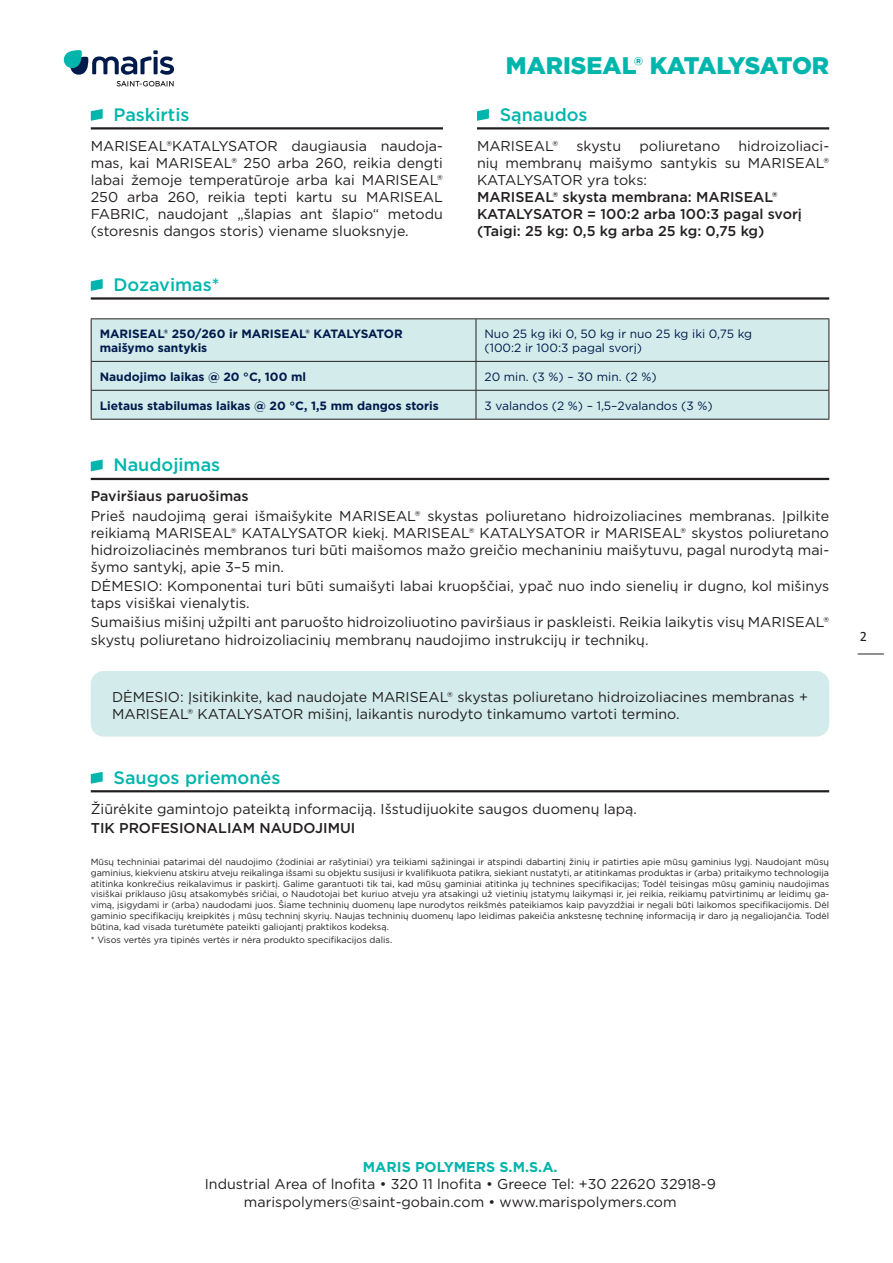
<style>
.page{position:relative;width:893px;height:1263px;background:#fff}
.page>*{position:absolute;margin:0;border:0;box-sizing:border-box;transform-origin:0 0}
.t1{font:900 24px "Gotham";color:#00b5ac}
.Bullet_Header{font:500 18px "Gotham";color:#00b5ac}
.Bullet_txt{font:14.25px/17.1px "Gotham";color:#231f20;text-align:justify}
.Bullet_txt-2{font:500 14.25px/17.1px "Gotham";color:#231f20}
.t2{font:700 14.25px "Gotham";color:#00b5ac}
.t3{font:14.25px "Calibri";color:#231f20}
.Lentele{font:700 12px/14.4px "Gotham";color:#001a4c}
.Lentele-2{font:12px "Gotham";color:#001a4c}
.Isnasos{font:9px/10.8px "Gotham";color:#231f20;text-align:justify}
</style>
<div class="page">
<svg style="left:63px;top:50px;width:111px;height:36px"></svg>
<svg style="left:858px;top:654px;width:26px;height:1px"></svg>
<div style="left:91px;top:671px;width:738px;height:65px;background:#d3eceb;border-radius:13px"></div>
<hr style="left:91px;top:127px;width:352px;height:2px;background:#231f20">
<svg style="left:91px;top:109px;width:12px;height:12px"></svg>
<hr style="left:477px;top:127px;width:352px;height:2px;background:#231f20">
<svg style="left:477px;top:109px;width:12px;height:12px"></svg>
<hr style="left:91px;top:297px;width:738px;height:3px;background:#231f20">
<hr style="left:91px;top:478px;width:738px;height:2px;background:#231f20">
<hr style="left:91px;top:790px;width:738px;height:2px;background:#231f20">
<svg style="left:91px;top:279px;width:12px;height:12px"></svg>
<div style="left:92px;top:319px;width:736px;height:100px;background:#d3eceb"></div>
<hr style="left:91px;top:318px;width:385px;height:1px;background:#231f20">
<hr style="left:91px;top:319px;width:1px;height:42px;background:#231f20">
<hr style="left:476px;top:318px;width:353px;height:1px;background:#231f20">
<hr style="left:476px;top:319px;width:1px;height:42px;background:#231f20">
<hr style="left:828px;top:319px;width:1px;height:42px;background:#231f20">
<hr style="left:91px;top:361px;width:385px;height:1px;background:#231f20">
<hr style="left:476px;top:361px;width:353px;height:1px;background:#231f20">
<hr style="left:91px;top:390px;width:385px;height:1px;background:#231f20">
<svg style="left:91px;top:362px;width:1px;height:57px"></svg>
<hr style="left:476px;top:390px;width:353px;height:1px;background:#231f20">
<svg style="left:476px;top:362px;width:1px;height:57px"></svg>
<svg style="left:828px;top:362px;width:1px;height:57px"></svg>
<hr style="left:91px;top:419px;width:385px;height:1px;background:#231f20">
<hr style="left:476px;top:419px;width:353px;height:1px;background:#231f20">
<svg style="left:91px;top:459px;width:12px;height:12px"></svg>
<svg style="left:91px;top:772px;width:12px;height:12px"></svg>
<p class="Bullet_Header" style="left:113px;top:103px;width:77px">Paskirtis</p>
<p class="Bullet_txt" style="left:91px;top:137px;width:354px">MARISEAL®KATALYSATOR daugiausia naudoja&shy;mas, kai MARISEAL® 250 arba 260, reikia dengti labai žemoje temperatūroje arba kai MARISEAL® 250 arba 260, reikia tepti kartu su MARISEAL FABRIC, naudojant „šlapias ant šlapio“ metodu (storesnis dangos storis) viename sluoksnyje.</p>
<h1 class="t1" style="left:506px;top:49px;width:325px">MARISEAL® KATALYSATOR</h1>
<p class="Bullet_Header" style="left:500px;top:103px;width:89px">Sąnaudos</p>
<p class="Bullet_txt" style="left:477px;top:137px;width:83px">MARISEAL®</p>
<p class="Bullet_txt" style="left:576px;top:137px;width:46px">skystu</p>
<p class="Bullet_txt" style="left:639px;top:137px;width:82px">poliuretano</p>
<p class="Bullet_txt" style="left:477px;top:137px;width:354px;text-indent:261px">hidroizoliaci&shy;nių membranų maišymo santykis su MARISEAL® KATALYSATOR yra toks:</p>
<p class="Bullet_txt-2" style="left:477px;top:188px;width:326px">MARISEAL® skysta membrana: MARISEAL®<br>KATALYSATOR = 100:2 arba 100:3 pagal svorį</p>
<p class="Bullet_txt-2" style="left:477px;top:222px;width:289px">(Taigi: 25 kg: 0,5 kg arba 25 kg: 0,75 kg)</p>
<p class="Bullet_Header" style="left:113px;top:273px;width:108px">Dozavimas*</p>
<p class="Lentele" style="left:100px;top:326px;width:305px">MARISEAL® 250/260 ir MARISEAL® KATALYSATOR maišymo santykis</p>
<p class="Lentele-2" style="left:484px;top:326px;width:269px">Nuo 25 kg iki 0, 50 kg ir nuo 25 kg iki 0,75 kg</p>
<p class="Lentele-2" style="left:484px;top:340px;width:159px">(100:2 ir 100:3 pagal svorį)</p>
<p class="Lentele" style="left:100px;top:369px;width:208px">Naudojimo laikas @ 20 °C, 100 ml</p>
<p class="Lentele-2" style="left:484px;top:369px;width:174px">20 min. (3 %) – 30 min. (2 %)</p>
<p class="Lentele" style="left:100px;top:398px;width:341px">Lietaus stabilumas laikas @ 20 °C, 1,5 mm dangos storis</p>
<p class="Lentele-2" style="left:484px;top:398px;width:230px">3 valandos (2 %) – 1,5–2valandos (3 %)</p>
<p class="Bullet_Header" style="left:113px;top:453px;width:108px">Naudojimas</p>
<p class="Bullet_txt-2" style="left:91px;top:487px;width:159px">Paviršiaus paruošimas</p>
<p class="Bullet_txt" style="left:91px;top:507px;width:740px">Prieš naudojimą gerai išmaišykite MARISEAL® skystas poliuretano hidroizoliacines membranas. Įpilkite reikiamą MARISEAL® KATALYSATOR kiekį. MARISEAL® KATALYSATOR ir MARISEAL® skystos poliuretano hidroizoliacinės membranos turi būti maišomos mažo greičio mechaniniu maišytuvu, pagal nurodytą mai&shy;šymo santykį, apie 3–5 min.</p>
<p class="Bullet_txt" style="left:91px;top:577px;width:740px">DĖMESIO: Komponentai turi būti sumaišyti labai kruopščiai, ypač nuo indo sienelių ir dugno, kol mišinys taps visiškai vienalytis.</p>
<p class="Bullet_txt" style="left:91px;top:613px;width:740px">Sumaišius mišinį užpilti ant paruošto hidroizoliuotino paviršiaus ir paskleisti. Reikia laikytis visų MARISEAL® skystų poliuretano hidroizoliacinių membranų naudojimo instrukcijų ir technikų.</p>
<p class="Bullet_txt" style="left:112px;top:688px;width:697px">DĖMESIO: Įsitikinkite, kad naudojate MARISEAL® skystas poliuretano hidroizoliacines membranas +<br>MARISEAL® KATALYSATOR mišinį, laikantis nurodyto tinkamumo vartoti termino.</p>
<p class="Bullet_Header" style="left:113px;top:765px;width:169px">Saugos priemonės</p>
<p class="Bullet_txt" style="left:91px;top:800px;width:548px">Žiūrėkite gamintojo pateiktą informaciją. Išstudijuokite saugos duomenų lapą.</p>
<p class="Bullet_txt-2" style="left:91px;top:819px;width:266px">TIK PROFESIONALIAM NAUDOJIMUI</p>
<p class="Isnasos" style="left:91px;top:856px;width:740px">Mūsų techniniai patarimai dėl naudojimo (žodiniai ar rašytiniai) yra teikiami sąžiningai ir atspindi dabartinį žinių ir patirties apie mūsų gaminius lygį. Naudojant mūsų gaminius, kiekvienu atskiru atveju reikalinga išsami su objektu susijusi ir kvalifikuota patikra, siekiant nustatyti, ar atitinkamas produktas ir (arba) pritaikymo technologija atitinka konkrečius reikalavimus ir paskirtį. Galime garantuoti tik tai, kad mūsų gaminiai atitinka jų technines specifikacijas; Todėl teisingas mūsų gaminių naudojimas visiškai priklauso jūsų atsakomybės sričiai, o Naudotojai bet kuriuo atveju yra atsakingi už vietinių įstatymų laikymąsi ir, jei reikia, reikiamų patvirtinimų ar leidimų ga&shy;vimą, įsigydami ir (arba) naudodami juos. Šiame techninių duomenų lape nurodytos reikšmės pateikiamos kaip pavyzdžiai ir negali būti laikomos specifikacijomis. Dėl gaminio specifikacijų kreipkitės į mūsų techninį skyrių. Naujas techninių duomenų lapo leidimas pakeičia ankstesnę techninę informaciją ir daro ją negaliojančia. Todėl būtina, kad visada turėtumėte pateikti galiojantį praktikos kodeksą.</p>
<p class="Isnasos" style="left:91px;top:934px;width:303px">* Visos vertės yra tipinės vertės ir nėra produkto specifikacijos dalis.</p>
<p class="t3" style="left:860px;top:626px;width:9px">2</p>
<p class="t2" style="left:363px;top:1158px;width:196px">MARIS POLYMERS S.M.S.A.</p>
<p class="Bullet_txt" style="left:205px;top:1175px;width:513px">Industrial Area of lnofita • 320 11 lnofita • Greece Tel: +30 22620 32918-9</p>
<p class="Bullet_txt" style="left:244px;top:1192px;width:434px">marispolymers@saint-gobain.com • www.marispolymers.com</p>
</div>
